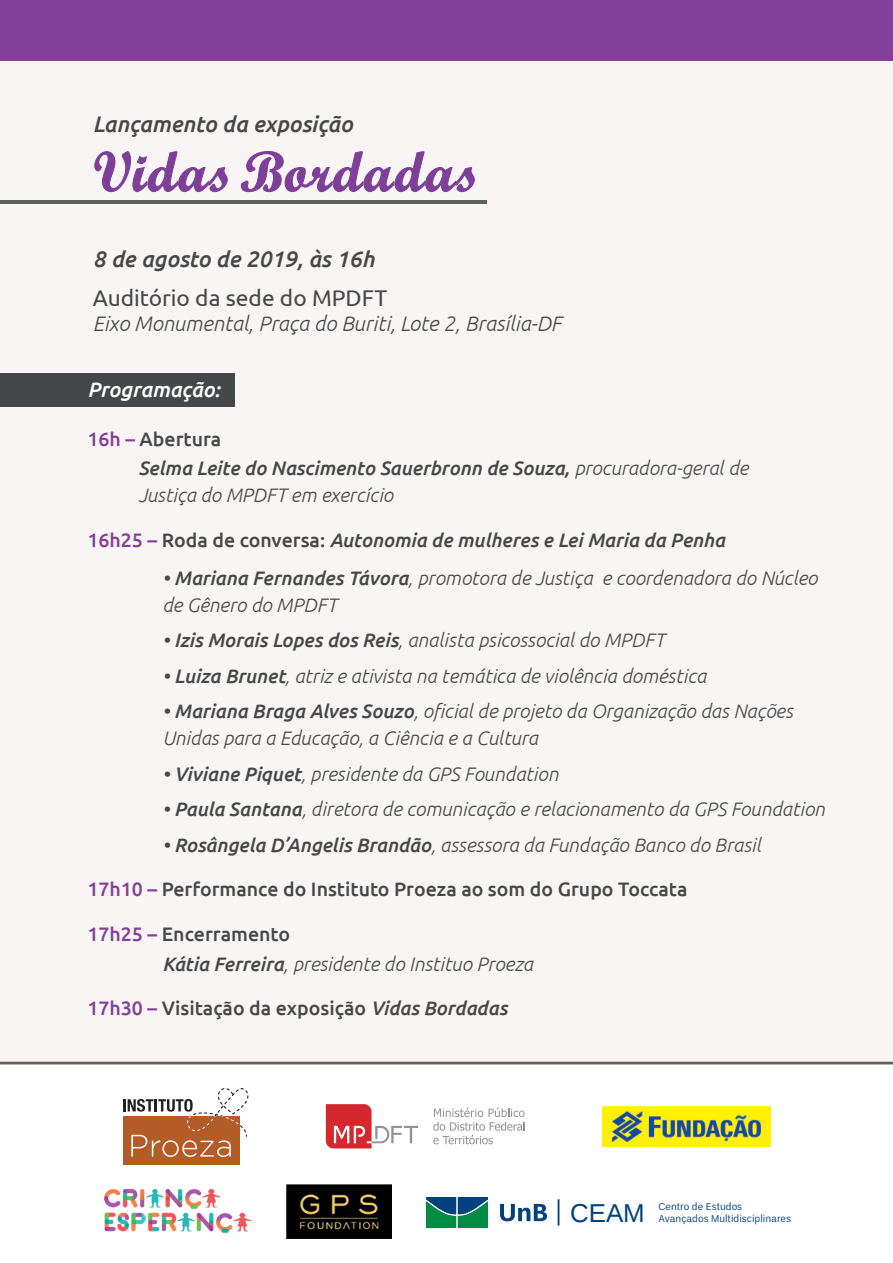
<style>
.page{position:relative;width:893px;height:1263px;background:#fff}
.page>*{position:absolute;margin:0;border:0;box-sizing:border-box;transform-origin:0 0}
.t1{font:25.95px "Un B Office";color:#00427d}
.t2{font:22.8px "Ubuntu";color:#454849}
.t3{font:italic 500 22.5px "Ubuntu";color:#454849}
.t4{font:italic 300 21px "Ubuntu";color:#454849}
.t5{font:italic 500 21px "Ubuntu";color:#fff}
.t6{font:italic 300 19.5px/26.5px "Ubuntu";color:#454849}
.t7{font:italic 500 19.5px/29.5px "Ubuntu";color:#454849}
.t8{font:500 19.5px "Ubuntu";color:#454849}
.t9{font:10.05px/12px "Un B Pro";color:#00427d}
.s1{font-style:normal;color:#844098}
.s2{font-style:normal}
.s3{font-weight:300}
.s4{font-weight:500}
.s5{color:#844098}
.s6{font-weight:500;font-style:normal;color:#844098}
.s7{font-weight:500;font-style:normal}
.s8{font-style:italic}
</style>
<div class="page">
<div style="left:0;top:0;width:893px;height:1183px;background:#f8f5f4"></div>
<div style="left:0;top:0;width:893px;height:61px;background:#844098"></div>
<hr style="left:0;top:201px;width:487px;height:3px;background:#5d6162">
<div style="left:0;top:1063px;width:893px;height:200px;background:#fff"></div>
<hr style="left:0;top:1062px;width:893px;height:2px;background:#5d6162">
<svg style="left:94px;top:151px;width:134px;height:41px"></svg>
<svg style="left:241px;top:151px;width:234px;height:41px"></svg>
<div style="left:0;top:373px;width:235px;height:34px;background:#454849"></div>
<svg style="left:433px;top:1107px;width:92px;height:37px"></svg>
<svg style="left:326px;top:1104px;width:92px;height:44px"></svg>
<div style="left:123px;top:1116px;width:116px;height:48px;background:#b35c27"></div>
<svg style="left:123px;top:1088px;width:125px;height:69px"></svg>
<img style="left:602px;top:1106px;width:168px;height:40px">
<img style="left:287px;top:1184px;width:105px;height:54px">
<img style="left:103px;top:1188px;width:149px;height:46px">
<svg style="left:426px;top:1197px;width:62px;height:31px;background:#127767"></svg>
<svg style="left:500px;top:1204px;width:47px;height:17px"></svg>
<svg style="left:558px;top:1199px;width:1px;height:26px"></svg>
<p class="t3" style="left:93px;top:111px;width:261px">Lançamento da exposição</p>
<p class="t3" style="left:93px;top:245px;width:283px">8 de agosto de 2019, às 16h</p>
<p class="t2" style="left:93px;top:284px;width:296px">Auditório da sede do MPDFT</p>
<p class="t4" style="left:93px;top:311px;width:470px">Eixo Monumental, Praça do Buriti, Lote 2, Brasília-DF</p>
<p class="t5" style="left:87px;top:376px;width:134px">Programação:</p>
<p class="t7" style="left:138px;top:423px;width:611px;text-indent:-51px"><span class="s1">16h –</span> <span class="s2">Abertura<br></span>Selma Leite do Nascimento Sauerbronn de Souza, <span class="s3">procuradora-geral de</span></p>
<p class="t6" style="left:138px;top:481px;width:256px">Justiça do MPDFT em exercício</p>
<p class="t7" style="left:87px;top:524px;width:639px"><span class="s1">16h25 –</span> <span class="s2">Roda de conversa:</span> Autonomia de mulheres e Lei Maria da Penha</p>
<p class="t6" style="left:162px;top:564px;width:657px"><span class="s4">• Mariana Fernandes Távora</span>, promotora de Justiça e coordenadora do Núcleo de Gênero do MPDFT</p>
<p class="t6" style="left:162px;top:626px;width:504px"><span class="s4">• Izis Morais Lopes dos Reis</span>, analista psicossocial do MPDFT</p>
<p class="t6" style="left:162px;top:662px;width:545px"><span class="s4">• Luiza Brunet</span>, atriz e ativista na temática de violência doméstica</p>
<p class="t6" style="left:162px;top:698px;width:632px"><span class="s4">• Mariana Braga Alves Souzo</span>, oficial de projeto da Organização das Nações<br>Unidas para a Educação, a Ciência e a Cultura</p>
<p class="t6" style="left:162px;top:760px;width:397px"><span class="s4">• Viviane Piquet</span>, presidente da GPS Foundation</p>
<p class="t6" style="left:162px;top:795px;width:664px"><span class="s4">• Paula Santana</span>, diretora de comunicação e relacionamento da GPS Foundation</p>
<p class="t6" style="left:162px;top:831px;width:600px"><span class="s4">• Rosângela D’Angelis Brandão</span>, assessora da Fundação Banco do Brasil</p>
<p class="t8" style="left:87px;top:877px;width:602px"><span class="s5">17h10 –</span> Performance do Instituto Proeza ao som do Grupo Toccata</p>
<p class="t6" style="left:162px;top:919px;width:372px;line-height:29.5px;text-indent:-75px"><span class="s6">17h25 –</span> <span class="s7">Encerramento<br></span><span class="s4">Kátia Ferreira</span>, presidente do Instituo Proeza</p>
<p class="t8" style="left:87px;top:996px;width:421px"><span class="s5">17h30 –</span> Visitação da exposição <span class="s8">Vidas Bordadas</span></p>
<h1 class="t1" style="left:570px;top:1198px;width:76px">CEAM</h1>
<p class="t9" style="left:658px;top:1201px;width:134px">Centro de Estudos<br>Avançados Multidisciplinares</p>
</div>
